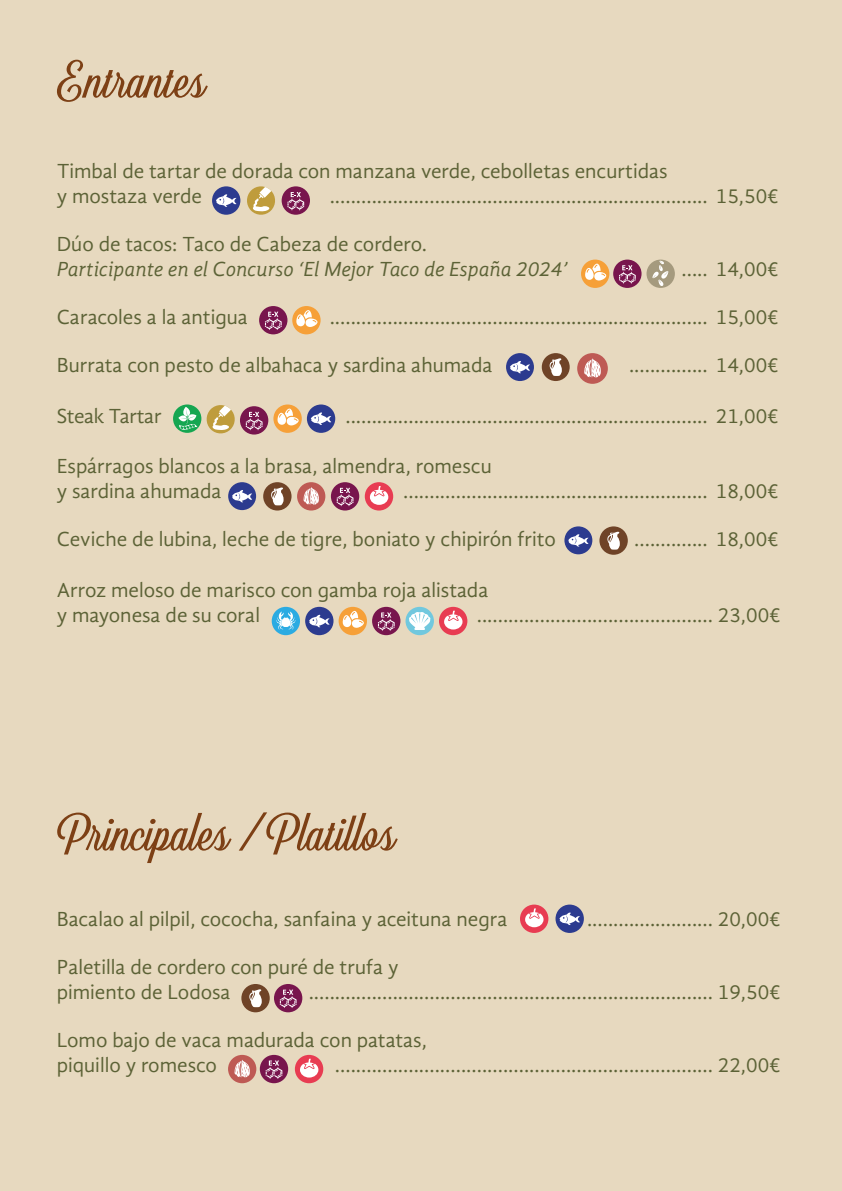
<style>
.page{position:relative;width:842px;height:1191px;background:#e7d9bf}
.page>*{position:absolute;margin:0;border:0;box-sizing:border-box;transform-origin:0 0}
.t1{font:50px "Eastside";color:#7d4015}
.t2{font:21px/25.2px "Gandhi Sans";color:#5c6236}
.t3{font:italic 21px "Gandhi Sans";color:#5c6236}
.t4{font:21px "Gandhi Sans";letter-spacing:-.02em;color:#5c6236}
</style>
<div class="page">
<div style="left:297px;top:482px;width:28px;height:28px;background:#be5a54;border-radius:50%"></div>
<svg style="left:304px;top:487px;width:15px;height:18px"></svg>
<svg style="left:247px;top:186px;width:28px;height:29px"></svg>
<div style="left:282px;top:186px;width:28px;height:29px;background:#78154d;border-radius:50%"></div>
<svg style="left:287px;top:192px;width:17px;height:18px"></svg>
<div style="left:259px;top:306px;width:28px;height:28px;background:#78154d;border-radius:50%"></div>
<svg style="left:265px;top:312px;width:17px;height:18px"></svg>
<div style="left:292px;top:306px;width:29px;height:28px;background:#f6a038;border-radius:50%"></div>
<svg style="left:296px;top:310px;width:22px;height:17px"></svg>
<div style="left:581px;top:259px;width:28px;height:29px;background:#f6a038;border-radius:50%"></div>
<svg style="left:585px;top:263px;width:21px;height:18px"></svg>
<div style="left:212px;top:186px;width:28px;height:29px;background:#2c3b8f;border-radius:50%"></div>
<svg style="left:216px;top:194px;width:20px;height:13px"></svg>
<div style="left:274px;top:984px;width:28px;height:28px;background:#78154d;border-radius:50%"></div>
<svg style="left:280px;top:989px;width:17px;height:19px"></svg>
<div style="left:241px;top:984px;width:29px;height:28px;background:#6f4327;border-radius:50%"></div>
<svg style="left:249px;top:989px;width:13px;height:18px"></svg>
<div style="left:555px;top:904px;width:29px;height:29px;background:#2c3b8f;border-radius:50%"></div>
<svg style="left:559px;top:912px;width:21px;height:13px"></svg>
<div style="left:599px;top:526px;width:29px;height:29px;background:#6f4327;border-radius:50%"></div>
<svg style="left:607px;top:531px;width:13px;height:18px"></svg>
<div style="left:506px;top:353px;width:28px;height:28px;background:#2c3b8f;border-radius:50%"></div>
<svg style="left:510px;top:361px;width:20px;height:13px"></svg>
<div style="left:564px;top:526px;width:28px;height:28px;background:#2c3b8f;border-radius:50%"></div>
<svg style="left:568px;top:534px;width:20px;height:13px"></svg>
<div style="left:542px;top:353px;width:28px;height:28px;background:#6f4327;border-radius:50%"></div>
<svg style="left:550px;top:358px;width:12px;height:18px"></svg>
<div style="left:577px;top:353px;width:31px;height:31px;background:#be5a54;border-radius:50%"></div>
<svg style="left:584px;top:358px;width:17px;height:20px"></svg>
<div style="left:260px;top:1054px;width:28px;height:29px;background:#78154d;border-radius:50%"></div>
<svg style="left:266px;top:1060px;width:16px;height:18px"></svg>
<div style="left:228px;top:1054px;width:28px;height:29px;background:#be5a54;border-radius:50%"></div>
<svg style="left:235px;top:1060px;width:15px;height:17px"></svg>
<div style="left:295px;top:1054px;width:28px;height:29px;background:#e83c52;border-radius:50%"></div>
<svg style="left:300px;top:1058px;width:18px;height:19px"></svg>
<div style="left:520px;top:904px;width:28px;height:29px;background:#e83c52;border-radius:50%"></div>
<svg style="left:525px;top:908px;width:18px;height:19px"></svg>
<div style="left:263px;top:482px;width:29px;height:28px;background:#6f4327;border-radius:50%"></div>
<svg style="left:271px;top:487px;width:13px;height:18px"></svg>
<div style="left:228px;top:482px;width:28px;height:28px;background:#2c3b8f;border-radius:50%"></div>
<svg style="left:232px;top:490px;width:20px;height:13px"></svg>
<div style="left:365px;top:482px;width:28px;height:28px;background:#e83c52;border-radius:50%"></div>
<svg style="left:370px;top:486px;width:18px;height:19px"></svg>
<div style="left:331px;top:482px;width:28px;height:28px;background:#78154d;border-radius:50%"></div>
<svg style="left:337px;top:488px;width:16px;height:18px"></svg>
<div style="left:339px;top:607px;width:28px;height:28px;background:#f6a038;border-radius:50%"></div>
<svg style="left:342px;top:610px;width:22px;height:18px"></svg>
<div style="left:405px;top:607px;width:29px;height:28px;background:#71c8de;border-radius:50%"></div>
<svg style="left:409px;top:612px;width:21px;height:18px"></svg>
<div style="left:372px;top:607px;width:28px;height:28px;background:#78154d;border-radius:50%"></div>
<svg style="left:378px;top:612px;width:17px;height:19px"></svg>
<div style="left:439px;top:607px;width:28px;height:28px;background:#e83c52;border-radius:50%"></div>
<svg style="left:444px;top:610px;width:18px;height:19px"></svg>
<div style="left:305px;top:607px;width:28px;height:28px;background:#2c3b8f;border-radius:50%"></div>
<svg style="left:309px;top:614px;width:20px;height:14px"></svg>
<div style="left:272px;top:607px;width:28px;height:28px;background:#2babe2;border-radius:50%"></div>
<svg style="left:276px;top:611px;width:19px;height:18px"></svg>
<div style="left:613px;top:259px;width:28px;height:29px;background:#78154d;border-radius:50%"></div>
<svg style="left:619px;top:265px;width:17px;height:18px"></svg>
<div style="left:646px;top:259px;width:29px;height:29px;background:#a59a7e;border-radius:50%"></div>
<svg style="left:652px;top:261px;width:16px;height:25px"></svg>
<div style="left:307px;top:404px;width:28px;height:29px;background:#2c3b8f;border-radius:50%"></div>
<svg style="left:311px;top:412px;width:20px;height:13px"></svg>
<svg style="left:273px;top:404px;width:29px;height:29px"></svg>
<svg style="left:277px;top:408px;width:22px;height:18px"></svg>
<div style="left:173px;top:404px;width:28px;height:29px;background:#15a651;border-radius:50%"></div>
<svg style="left:175px;top:404px;width:23px;height:26px"></svg>
<svg style="left:206px;top:405px;width:29px;height:29px"></svg>
<div style="left:240px;top:406px;width:28px;height:28px;background:#78154d;border-radius:50%"></div>
<svg style="left:246px;top:412px;width:17px;height:18px"></svg>
<h1 class="t1" style="left:57px;top:50px;width:149px">Entrantes</h1>
<p class="t2" style="left:57px;top:158px;width:612px">Timbal de tartar de dorada con manzana verde, cebolletas encurtidas y mostaza verde</p>
<p class="t2" style="left:330px;top:183px;width:451px">........................................................................ 15,50€</p>
<p class="t2" style="left:57px;top:231px;width:372px">Dúo de tacos: Taco de Cabeza de cordero.</p>
<p class="t3" style="left:57px;top:257px;width:512px">Participante en el Concurso ‘El Mejor Taco de España 2024’</p>
<p class="t2" style="left:681px;top:257px;width:99px">..... 14,00€</p>
<p class="t2" style="left:57px;top:305px;width:193px">Caracoles a la antigua</p>
<p class="t2" style="left:330px;top:305px;width:451px">........................................................................ 15,00€</p>
<p class="t2" style="left:57px;top:353px;width:437px">Burrata con pesto de albahaca y sardina ahumada</p>
<p class="t2" style="left:629px;top:353px;width:151px">............... 14,00€</p>
<p class="t4" style="left:57px;top:404px;width:106px">Steak Tartar</p>
<p class="t2" style="left:345px;top:403px;width:435px">..................................................................... 21,00€</p>
<p class="t2" style="left:57px;top:453px;width:437px">Espárragos blancos a la brasa, almendra, romescu y sardina ahumada</p>
<p class="t2" style="left:403px;top:479px;width:377px">.......................................................... 18,00€</p>
<p class="t2" style="left:57px;top:527px;width:501px">Ceviche de lubina, leche de tigre, boniato y chipirón frito</p>
<p class="t2" style="left:634px;top:527px;width:146px">.............. 18,00€</p>
<p class="t2" style="left:57px;top:577px;width:433px">Arroz meloso de marisco con gamba roja alistada y mayonesa de su coral</p>
<p class="t2" style="left:477px;top:602px;width:305px">............................................. 23,00€</p>
<h1 class="t1" style="left:57px;top:803px;width:339px">Principales / Platillos</h1>
<p class="t2" style="left:57px;top:906px;width:452px">Bacalao al pilpil, cococha, sanfaina y aceituna negra</p>
<p class="t2" style="left:587px;top:906px;width:195px">........................ 20,00€</p>
<p class="t2" style="left:57px;top:954px;width:343px">Paletilla de cordero con puré de trufa y pimiento de Lodosa</p>
<p class="t2" style="left:309px;top:979px;width:473px">............................................................................. 19,50€</p>
<p class="t2" style="left:57px;top:1027px;width:372px">Lomo bajo de vaca madurada con patatas, piquillo y romesco</p>
<p class="t2" style="left:335px;top:1052px;width:447px">........................................................................ 22,00€</p>
</div>
